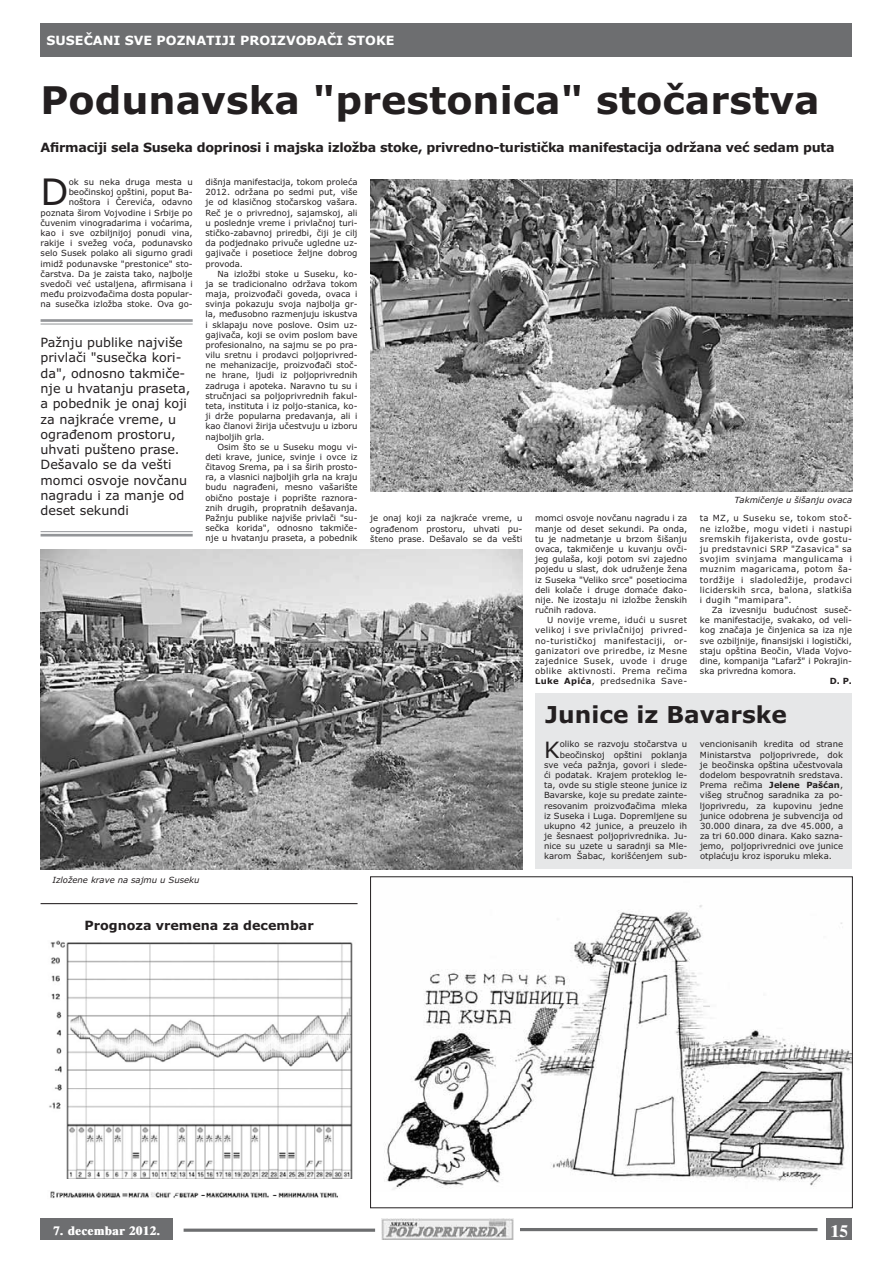
<style>
.page{position:relative;width:893px;height:1263px;background:#fff}
.page>*{position:absolute;margin:0;border:0;box-sizing:border-box;transform-origin:0 0}
.t1{font:700 38.1px "Verdana";color:#231f20}
.t2{font:36.45px "Verdana";color:#231f20}
.t3{font:700 23.25px "Verdana";color:#231f20}
.t4{font:22.5px "Verdana";color:#231f20}
.t5{font:700 16.95px "YUC Times";color:#fff}
.t6{font:12.75px/15.3px "Verdana";color:#231f20}
.t7{font:700 12.75px "Verdana";letter-spacing:-.02em;color:#231f20}
.t8{font:700 12.75px "Verdana";color:#fff}
.t9{font:700 12.75px "Verdana";color:#231f20}
.t10{font:700 12.75px "YUL Times";color:#fff}
.t11{font:8.55px/10.2px "Verdana";color:#231f20;text-align:justify}
.t12{font:italic 8.55px "Verdana";color:#231f20}
.t13{font:700 8.55px "Verdana";color:#231f20}
.s1{font-weight:700}
</style>
<div class="page">
<hr style="left:184px;top:1229px;width:191px;height:3px;background:#6d6e70">
<hr style="left:520px;top:1228px;width:297px;height:3px;background:#6d6e70">
<div style="left:41px;top:1219px;width:132px;height:21px;background:#6d6e70"></div>
<div style="left:826px;top:1219px;width:26px;height:21px;background:#6d6e70"></div>
<img style="left:382px;top:1219px;width:132px;height:21px">
<div style="left:41px;top:23px;width:811px;height:34px;background:#6d6e70"></div>
<img style="left:50px;top:1191px;width:288px;height:8px">
<img style="left:384px;top:905px;width:467px;height:285px">
<div style="left:370px;top:877px;width:483px;height:331px;border:1px solid #231f20"></div>
<img style="left:49px;top:940px;width:304px;height:238px">
<div style="left:535px;top:693px;width:317px;height:176px;background:#e6e7e8"></div>
<img style="left:370px;top:180px;width:482px;height:312px">
<img style="left:41px;top:549px;width:481px;height:320px">
<hr style="left:41px;top:903px;width:316px;height:1px;background:#231f20">
<hr style="left:41px;top:319px;width:152px;height:3px;background:#939598">
<hr style="left:41px;top:324px;width:152px;height:1px;background:#939598">
<hr style="left:41px;top:531px;width:152px;height:1px;background:#939598">
<hr style="left:41px;top:534px;width:152px;height:3px;background:#939598">
<h3 class="t8" style="left:47px;top:35px;width:349px">SU SE ČA NI SVE PO ZNA TI JI PRO IZ VO ĐA ČI STO KE</h3>
<h1 class="t1" style="left:41px;top:85px;width:781px">Po du nav ska "pre sto ni ca" sto čar stva</h1>
<h3 class="t7" style="left:41px;top:142px;width:795px">Afir ma ci ji se la Su se ka do pri no si i maj ska iz lo žba sto ke, pri vred no-tu ri stič ka ma ni fe sta ci ja odr ža na već se dam pu ta</h3>
<p class="t11" style="left:41px;top:178px;width:154px;text-align:right">ok su neka druga mesta u<br>be o čin skoj op šti ni, po put Ba-<br>no što ra i Če re vi ća, odav no<br>po zna ta ši rom Voj vo di ne i Sr bi je po ču ve nim vi no gra da ri ma i vo ća ri ma, kao i sve ozbilj ni joj po nu di vi na, ra ki je i sve žeg vo ća, po du nav sko se lo Su sek po la ko ali si gur no gra di imidž po du nav ske "pre sto ni ce" sto&shy;čar stva. Da je za i sta ta ko, naj bo lje sve do či već usta lje na, afir mi sa na i me đu pro iz vo đa či ma do sta po pu lar&shy;na su seč ka iz lo žba sto ke. Ova go-</p>
<p class="t11" style="left:205px;top:178px;width:154px">di šnja ma ni fe sta ci ja, to kom pro le ća 2012. odr ža na po sed mi put, vi še je od kla sič nog sto čar skog va ša ra.<br>Reč je o pri vred noj, sa jam skoj, ali u po sled nje vre me i pri vlač noj tu ri&shy;stič ko-za bav noj pri red bi, či ji je cilj da pod jed na ko pri vu če ugled ne uz&shy;ga ji va če i po se ti o ce želj ne do brog pro vo da.</p>
<h2 class="t2" style="left:41px;top:178px;width:30px">D</h2>
<p class="t11" style="left:205px;top:269px;width:154px;text-indent:12px">Na iz lo žbi sto ke u Su se ku, ko&shy;ja se tra di ci o nal no odr ža va to kom ma ja, pro iz vo đa či go ve da, ova ca i svi nja po ka zu ju svo ja naj bo lja gr&shy;la, me đu sob no raz me nju ju is ku stva i skla pa ju no ve po slo ve. Osim uz&shy;ga ji va ča, ko ji se ovim po slom ba ve pro fe si o nal no, na saj mu se po pra&shy;vi lu sret nu i pro dav ci po ljo pri vred&shy;ne me ha ni za ci je, pro iz vo đa či stoč&shy;ne hra ne, lju di iz po ljo pri vred nih za dru ga i apo te ka. Na rav no tu su i struč nja ci sa po ljo pri vred nih fa kul&shy;te ta, in sti tu ta i iz po ljo-sta ni ca, ko&shy;ji dr že po pu lar na pre da va nja, ali i kao čla no vi ži ri ja uče stvu ju u iz bo ru naj bo ljih gr la.</p>
<p class="t11" style="left:205px;top:442px;width:154px;text-indent:12px">Osim što se u Su se ku mo gu vi&shy;de ti kra ve, ju ni ce, svi nje i ov ce iz či ta vog Sre ma, pa i sa ši rih pro sto&shy;ra, a vla sni ci naj bo ljih gr la na kra ju bu du na gra đe ni, me sno va ša ri šte obič no po sta je i po pri šte ra zno ra&shy;znih dru gih, pro prat nih de ša va nja.<br>Pa žnju pu bli ke naj vi še pri vla či "su&shy;seč ka ko ri da", od no sno tak mi če&shy;nje u hva ta nju pra se ta, a po bed nik</p>
<p class="t6" style="left:41px;top:336px;width:151px">Pa žnju pu bli ke naj vi še pri vla či "su seč ka ko ri&shy;da", od no sno tak mi če&shy;nje u hva ta nju pra se ta, a po bed nik je onaj ko ji za naj kra će vre me, u ogra đe nom pro sto ru, uhva ti pu šte no pra se.<br>De ša va lo se da ve šti mom ci osvo je nov ča nu na gra du i za ma nje od de set se kun di</p>
<p class="t12" style="left:53px;top:877px;width:148px">Iz lo že ne kra ve na saj mu u Su se ku</p>
<p class="t11" style="left:370px;top:514px;width:154px">je onaj ko ji za naj kra će vre me, u ogra đe nom pro sto ru, uhva ti pu&shy;šte no pra se. De ša va lo se da ve šti</p>
<p class="t11" style="left:535px;top:514px;width:154px">mom ci osvo je nov ča nu na gra du i za ma nje od de set se kun di. Pa on da, tu je nad me ta nje u br zom ši ša nju ova ca, tak mi če nje u ku va nju ov či&shy;jeg gu la ša, ko ji po tom svi za jed no po je du u slast, dok udru že nje že na iz Su se ka "Ve li ko sr ce" po se ti o ci ma de li ko la če i dru ge do ma će đa ko&shy;ni je. Ne iz o sta ju ni iz lo žbe žen skih ruč nih ra do va.</p>
<p class="t11" style="left:535px;top:616px;width:154px;text-indent:12px">U no vi je vre me, idu ći u su sret ve li koj i sve pri vlač ni joj pri vred&shy;no-tu ri stič koj ma ni fe sta ci ji, or&shy;ga ni za to ri ove pri red be, iz Me sne za jed ni ce Su sek, uvo de i dru ge ob li ke ak tiv no sti. Pre ma re či ma <span class="s1">Lu ke Api ća</span>, pred sed ni ka Sa ve-</p>
<p class="t12" style="left:734px;top:497px;width:119px">Tak mi če nje u ši ša nju ova ca</p>
<p class="t11" style="left:700px;top:514px;width:154px">ta MZ, u Su se ku se, to kom stoč&shy;ne iz lo žbe, mo gu vi de ti i na stu pi srem skih fi ja ke ri sta, ov de go stu&shy;ju pred stav ni ci SRP "Za sa vi ca" sa svo jim svi nja ma man gu li ca ma i mu znim ma ga ri ca ma, po tom ša&shy;tor dži je i sla do le dži je, pro dav ci li ci der skih sr ca, ba lo na, slat ki ša i du gih "ma mi pa ra".</p>
<p class="t11" style="left:700px;top:606px;width:154px;text-indent:12px">Za iz ve sni ju bu duć nost su seč&shy;ke ma ni fe sta ci je, sva ka ko, od ve li&shy;kog zna ča ja je či nje ni ca sa iza nje sve ozbilj ni je, fi nan sij ski i lo gi stič ki, sta ju op šti na Be o čin, Vla da Voj vo&shy;di ne, kom pa ni ja "La farž" i Po kra jin&shy;ska pri vred na ko mo ra.</p>
<p class="t13" style="left:830px;top:678px;width:24px">D. P.</p>
<h3 class="t3" style="left:545px;top:705px;width:243px">Ju ni ce iz Ba var ske</h3>
<p class="t11" style="left:544px;top:740px;width:145px;text-align:right">o li ko se raz vo ju sto čar stva u<br>be o čin skoj op šti ni po kla nja sve ve ća pa žnja, go vo ri i sle de&shy;ći po da tak. Kra jem pro te klog le&shy;ta, ov de su sti gle ste o ne ju ni ce iz<br>Ba var ske, ko je su pre da te za in te&shy;re so va nim pro iz vo đa či ma mle ka iz Su se ka i Lu ga. Do pre mlje ne su ukup no 42 ju ni ce, a pre u ze lo ih je še sna est po ljo pri vred ni ka. Ju&shy;ni ce su uze te u sa rad nji sa Mle&shy;ka rom Ša bac, ko ri šće njem sub-</p>
<p class="t11" style="left:700px;top:740px;width:145px">ven ci o ni sa nih kre di ta od stra ne Mi ni star stva po ljo pri vre de, dok je be o čin ska op šti na uče stvo va la do de lom bes po vrat nih sred sta va.<br>Pre ma re či ma <span class="s1">Je le ne Pa šćan</span>, vi šeg struč nog sa rad ni ka za po&shy;ljo pri vre du, za ku po vi nu jed ne ju ni ce odo bre na je sub ven ci ja od 30.000 di na ra, za dve 45.000, a za tri 60.000 di na ra. Ka ko sa zna&shy;je mo, po ljo pri vred ni ci ove ju ni ce ot pla ću ju kroz is po ru ku mle ka.</p>
<h3 class="t4" style="left:544px;top:741px;width:17px">K</h3>
<h3 class="t9" style="left:84px;top:920px;width:231px">Prognoza vremena za decembar</h3>
<h3 class="t10" style="left:53px;top:1223px;width:109px">7. decembar 2012.</h3>
<h3 class="t5" style="left:831px;top:1221px;width:18px">15</h3>
</div>
